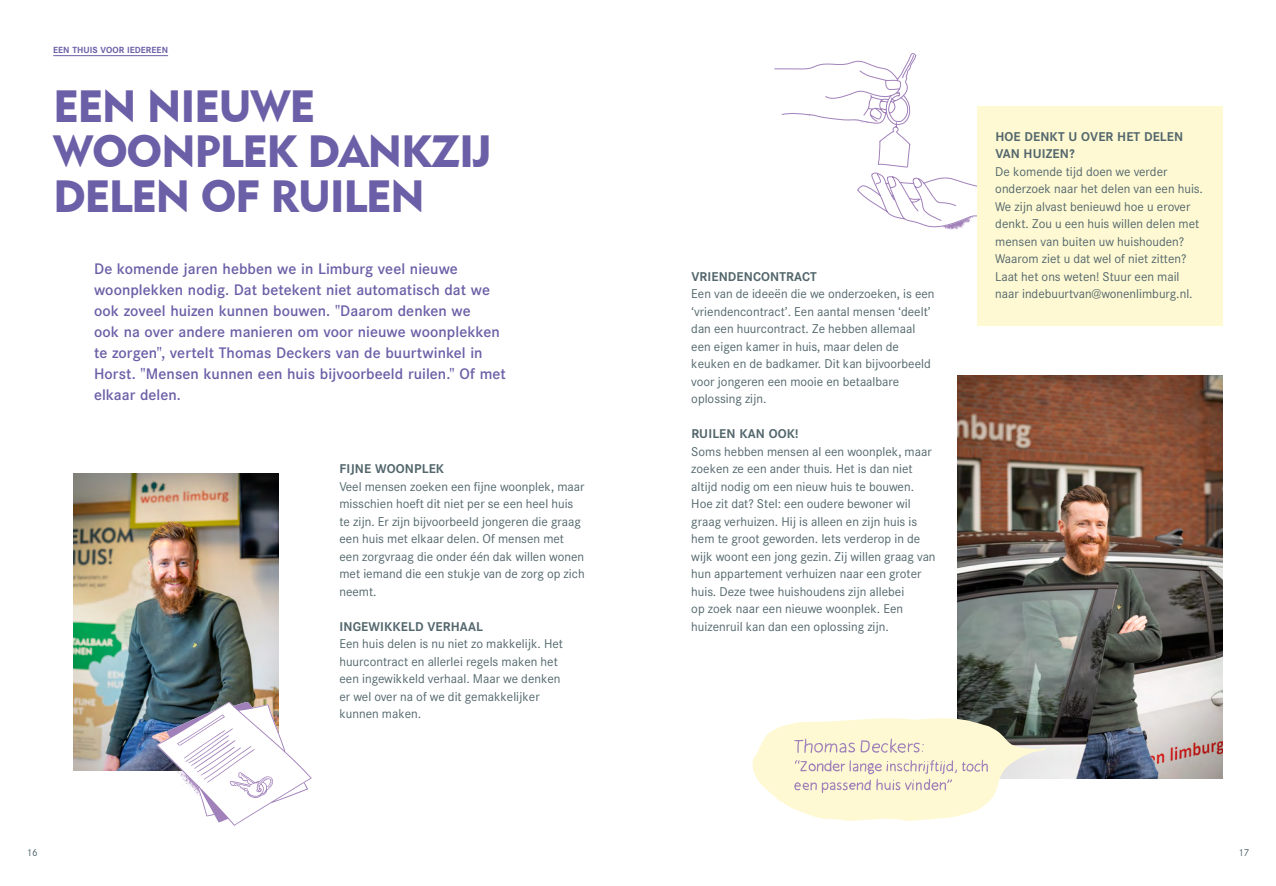
<style>
.page{position:relative;width:1276px;height:886px;background:#fff}
.page>*{position:absolute;margin:0;border:0;box-sizing:border-box;transform-origin:0 0}
.t1{font:45px/45px "Geometric 415 BT Black A";letter-spacing:-.03em;color:#6b5fa7}
.t2{font:500 15px/21px "Corporate S";letter-spacing:.005em;color:#6b5fa7}
.t3{font:12.5px/17.5px "Corporate S";color:#53676d}
.t4{font:700 12.5px/17.5px "Corporate S";letter-spacing:.01em;color:#53676d}
.t5{font:10px "Corporate S";color:#53676d}
.t6{font:700 8.75px "Corporate S";letter-spacing:.01em;color:#6b5fa7}
</style>
<div class="page">
<svg style="left:774px;top:53px;width:203px;height:175px"></svg>
<img style="left:74px;top:473px;width:204px;height:298px">
<hr style="left:53px;top:55px;width:115px;height:1px;background:#6b5fa7">
<div style="left:977px;top:106px;width:245px;height:219px;background:#fef9d2"></div>
<img style="left:957px;top:375px;width:265px;height:403px">
<svg style="left:752px;top:718px;width:293px;height:103px"></svg>
<svg style="left:157px;top:702px;width:155px;height:124px"></svg>
<p class="t6" style="left:53px;top:45px;width:116px">EEN THUIS VOOR IEDEREEN</p>
<h1 class="t1" style="left:53px;top:83px;width:440px">EEN NIEUWE<br>WOONPLEK DANKZIJ<br>DELEN OF RUILEN</h1>
<p class="t2" style="left:94px;top:259px;width:413px">De komende jaren hebben we in Limburg veel nieuwe woonplekken nodig. Dat betekent niet automatisch dat we ook zoveel huizen kunnen bouwen. "Daarom denken we<br>ook na over andere manieren om voor nieuwe woonplekken te zorgen", vertelt Thomas Deckers van de buurtwinkel in Horst. "Mensen kunnen een huis bijvoorbeeld ruilen." Of met elkaar delen.</p>
<p class="t4" style="left:339px;top:460px;width:106px">FIJNE WOONPLEK</p>
<p class="t3" style="left:339px;top:478px;width:247px">Veel mensen zoeken een fijne woonplek, maar misschien hoeft dit niet per se een heel huis te zijn. Er zijn bijvoorbeeld jongeren die graag een huis met elkaar delen. Of mensen met een zorgvraag die onder één dak willen wonen met iemand die een stukje van de zorg op zich neemt.</p>
<p class="t4" style="left:339px;top:618px;width:145px">INGEWIKKELD VERHAAL</p>
<p class="t3" style="left:339px;top:635px;width:225px">Een huis delen is nu niet zo makkelijk. Het huurcontract en allerlei regels maken het een ingewikkeld verhaal. Maar we denken er wel over na of we dit gemakkelijker kunnen maken.</p>
<p class="t4" style="left:691px;top:268px;width:127px">VRIENDENCONTRACT</p>
<p class="t3" style="left:691px;top:285px;width:245px">Een van de ideeën die we onderzoeken, is een ‘vriendencontract’. Een aantal mensen ‘deelt’ dan een huurcontract. Ze hebben allemaal een eigen kamer in huis, maar delen de keuken en de badkamer. Dit kan bijvoorbeeld voor jongeren een mooie en betaalbare oplossing zijn.</p>
<p class="t4" style="left:691px;top:425px;width:109px">RUILEN KAN OOK!</p>
<p class="t3" style="left:691px;top:443px;width:246px">Soms hebben mensen al een woonplek, maar zoeken ze een ander thuis. Het is dan niet altijd nodig om een nieuw huis te bouwen.<br>Hoe zit dat? Stel: een oudere bewoner wil graag verhuizen. Hij is alleen en zijn huis is hem te groot geworden. Iets verderop in de wijk woont een jong gezin. Zij willen graag van hun appartement verhuizen naar een groter huis. Deze twee huishoudens zijn allebei<br>op zoek naar een nieuwe woonplek. Een huizenruil kan dan een oplossing zijn.</p>
<p class="t4" style="left:995px;top:128px;width:189px">HOE DENKT U OVER HET DELEN<br>VAN HUIZEN?</p>
<p class="t3" style="left:995px;top:163px;width:209px">De komende tijd doen we verder onderzoek naar het delen van een huis.<br>We zijn alvast benieuwd hoe u erover denkt. Zou u een huis willen delen met mensen van buiten uw huishouden?<br>Waarom ziet u dat wel of niet zitten?<br>Laat het ons weten! Stuur een mail naar indebuurtvan@wonenlimburg.nl.</p>
<p class="t5" style="left:27px;top:847px;width:13px">16</p>
<p class="t5" style="left:1238px;top:847px;width:13px">17</p>
</div>
